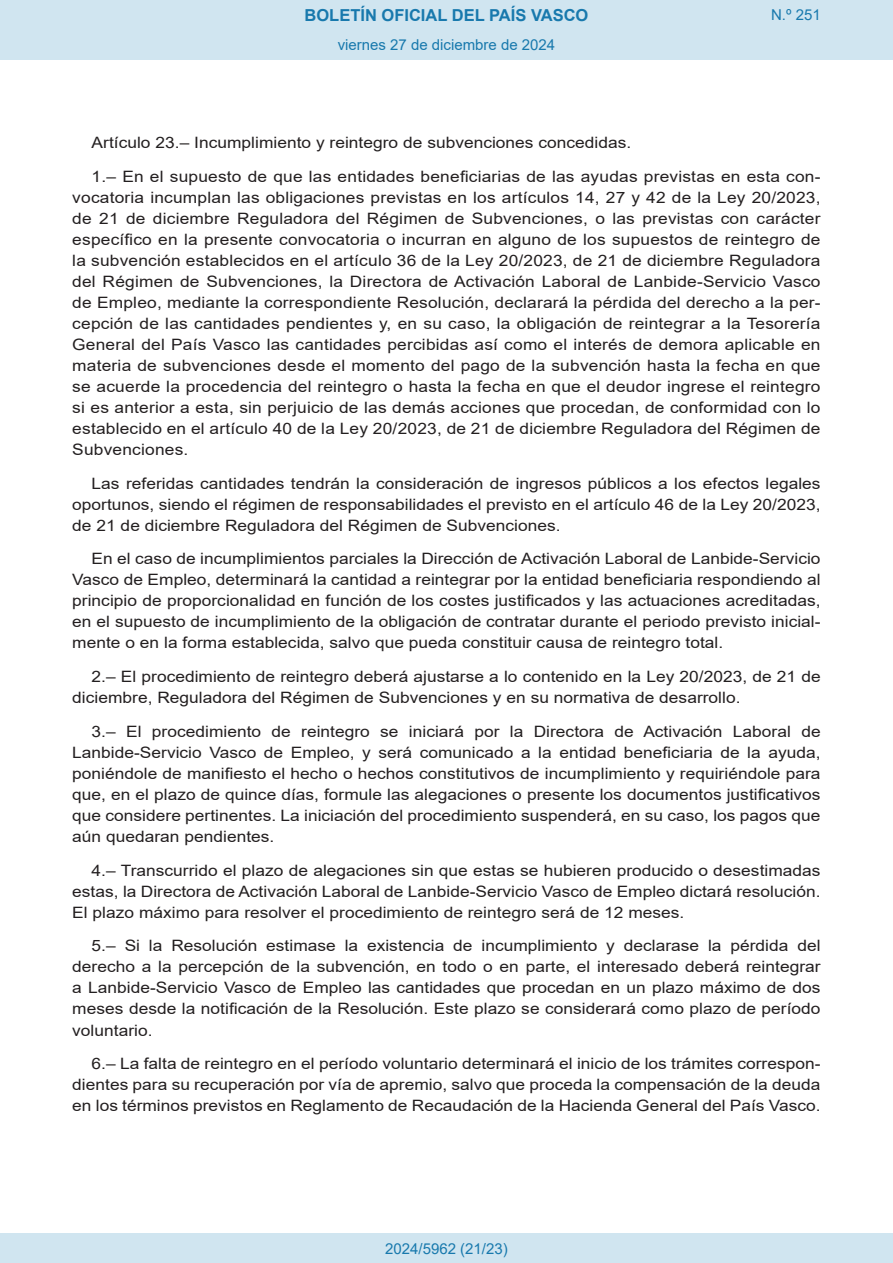
<style>
.page{position:relative;width:893px;height:1263px;background:#fff}
.page>*{position:absolute;margin:0;border:0;box-sizing:border-box;transform-origin:0 0}
.t1{font:700 16.5px "Arial";color:#1879ad}
.BOPVDetalle{font:15.6px/21px "Arial";color:#231f20;text-align:justify;scale:1.11 1}
.Paginacion_Centro{font:15px "Arial";color:#1879ad}
</style>
<div class="page">
<div style="left:0;top:0;width:893px;height:60px;background:#d0e5f0"></div>
<div style="left:0;top:1233px;width:893px;height:30px;background:#d0e5f0"></div>
<p class="t1" style="left:305px;top:3px;width:285px">BOLETÍN OFICIAL DEL PAÍS VASCO</p>
<p class="Paginacion_Centro" style="left:338px;top:35px;width:219px">viernes 27 de diciembre de 2024</p>
<p class="Paginacion_Centro" style="left:771px;top:5px;width:51px">N.º 251</p>
<p class="BOPVDetalle" style="left:92px;top:132px;width:488px">Artículo 23.– Incumplimiento y reintegro de subvenciones concedidas.</p>
<p class="BOPVDetalle" style="left:72px;top:166px;width:676px;text-indent:19px">1.– En el supuesto de que las entidades beneficiarias de las ayudas previstas en esta con&shy;vocatoria incumplan las obligaciones previstas en los artículos 14, 27 y 42 de la Ley 20/2023, de 21 de diciembre Reguladora del Régimen de Subvenciones, o las previstas con carácter específico en la presente convocatoria o incurran en alguno de los supuestos de reintegro de la subvención establecidos en el artículo 36 de la Ley 20/2023, de 21 de diciembre Reguladora del Régimen de Subvenciones, la Directora de Activación Laboral de Lanbide-Servicio Vasco de Empleo, mediante la correspondiente Resolución, declarará la pérdida del derecho a la per&shy;cepción de las cantidades pendientes y, en su caso, la obligación de reintegrar a la Tesorería General del País Vasco las cantidades percibidas así como el interés de demora aplicable en materia de subvenciones desde el momento del pago de la subvención hasta la fecha en que se acuerde la procedencia del reintegro o hasta la fecha en que el deudor ingrese el reintegro si es anterior a esta, sin perjuicio de las demás acciones que procedan, de conformidad con lo establecido en el artículo 40 de la Ley 20/2023, de 21 de diciembre Reguladora del Régimen de Subvenciones.</p>
<p class="BOPVDetalle" style="left:72px;top:473px;width:676px;text-indent:19px">Las referidas cantidades tendrán la consideración de ingresos públicos a los efectos legales oportunos, siendo el régimen de responsabilidades el previsto en el artículo 46 de la Ley 20/2023, de 21 de diciembre Reguladora del Régimen de Subvenciones.</p>
<p class="BOPVDetalle" style="left:72px;top:548px;width:676px;text-indent:19px">En el caso de incumplimientos parciales la Dirección de Activación Laboral de Lanbide-Servicio Vasco de Empleo, determinará la cantidad a reintegrar por la entidad beneficiaria respondiendo al principio de proporcionalidad en función de los costes justificados y las actuaciones acreditadas, en el supuesto de incumplimiento de la obligación de contratar durante el periodo previsto inicial&shy;mente o en la forma establecida, salvo que pueda constituir causa de reintegro total.</p>
<p class="BOPVDetalle" style="left:72px;top:666px;width:676px;text-indent:19px">2.– El procedimiento de reintegro deberá ajustarse a lo contenido en la Ley 20/2023, de 21 de diciembre, Reguladora del Régimen de Subvenciones y en su normativa de desarrollo.</p>
<p class="BOPVDetalle" style="left:72px;top:721px;width:676px;text-indent:19px">3.– El procedimiento de reintegro se iniciará por la Directora de Activación Laboral de Lanbide-Servicio Vasco de Empleo, y será comunicado a la entidad beneficiaria de la ayuda, poniéndole de manifiesto el hecho o hechos constitutivos de incumplimiento y requiriéndole para que, en el plazo de quince días, formule las alegaciones o presente los documentos justificativos que considere pertinentes. La iniciación del procedimiento suspenderá, en su caso, los pagos que aún quedaran pendientes.</p>
<p class="BOPVDetalle" style="left:72px;top:860px;width:676px;text-indent:19px">4.– Transcurrido el plazo de alegaciones sin que estas se hubieren producido o desestimadas estas, la Directora de Activación Laboral de Lanbide-Servicio Vasco de Empleo dictará resolución.<br>El plazo máximo para resolver el procedimiento de reintegro será de 12 meses.</p>
<p class="BOPVDetalle" style="left:72px;top:935px;width:676px;text-indent:19px">5.– Si la Resolución estimase la existencia de incumplimiento y declarase la pérdida del derecho a la percepción de la subvención, en todo o en parte, el interesado deberá reintegrar a Lanbide-Servicio Vasco de Empleo las cantidades que procedan en un plazo máximo de dos meses desde la notificación de la Resolución. Este plazo se considerará como plazo de período voluntario.</p>
<p class="BOPVDetalle" style="left:72px;top:1053px;width:676px;text-indent:19px">6.– La falta de reintegro en el período voluntario determinará el inicio de los trámites correspon&shy;dientes para su recuperación por vía de apremio, salvo que proceda la compensación de la deuda en los términos previstos en Reglamento de Recaudación de la Hacienda General del País Vasco.</p>
<p class="Paginacion_Centro" style="left:385px;top:1238px;width:124px">2024/5962 (21/23)</p>
</div>
